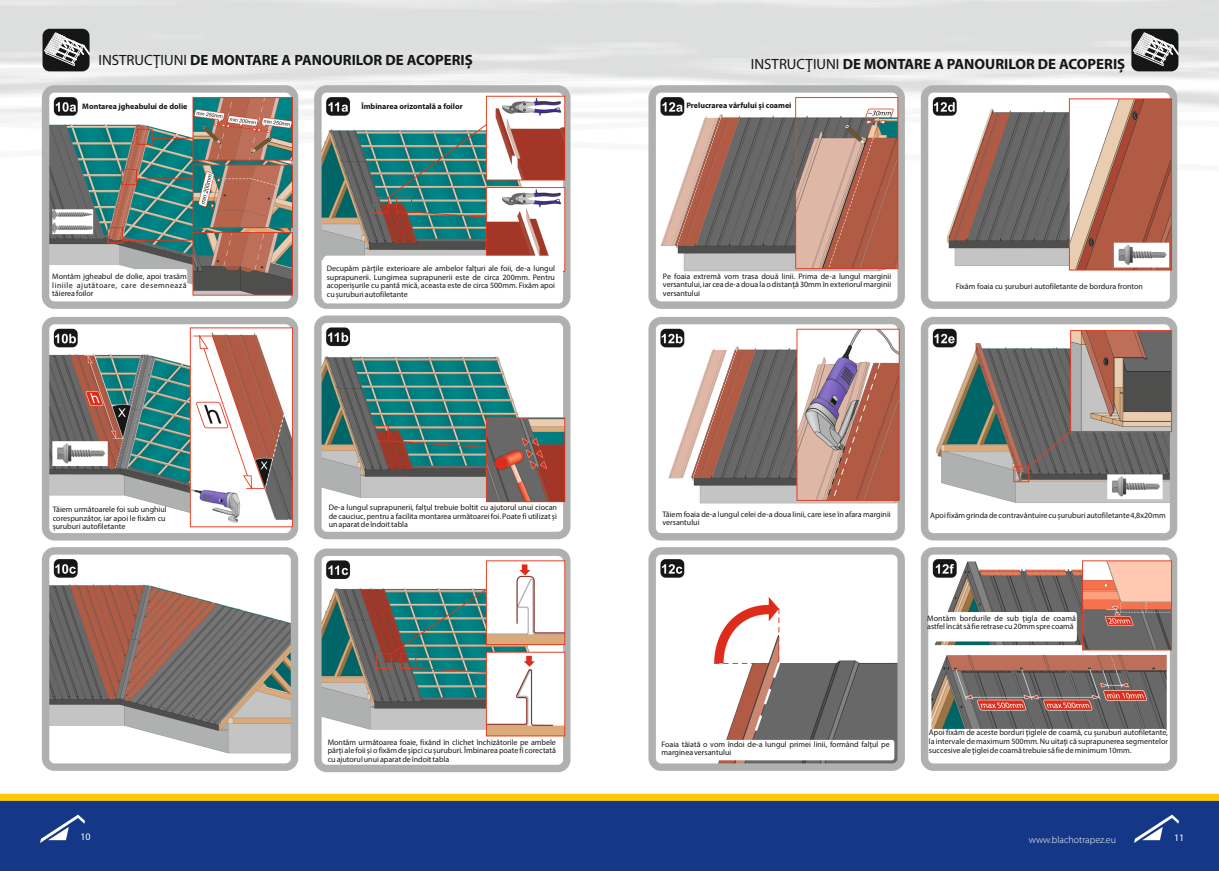
<style>
.page{position:relative;width:1219px;height:871px;background:#fff}
.page>*{position:absolute;margin:0;border:0;box-sizing:border-box;transform-origin:0 0}
.t1{font:700 14.9px "Myriad Pro";color:#151616}
.t2{font:300 10px "Myriad Pro";color:#fff}
.t3{font:10px "Myriad Pro";color:#fff}
.t4{font:8px/8.7px "Myriad Pro";color:#151616;text-align:justify}
.t5{font:700 8px "Myriad Pro";color:#151616}
.s1{font-weight:400}
</style>
<div class="page">
<img style="left:0;top:0;width:1219px;height:870px">
<div style="left:323px;top:255px;width:240px;height:48px;background:#fff;border-radius:4px"></div>
<svg style="left:1134px;top:814px;width:45px;height:28px"></svg>
<svg style="left:40px;top:814px;width:45px;height:28px"></svg>
<div style="left:43px;top:29px;width:47px;height:42px;background:#151616;border-radius:7px"></div>
<svg style="left:44px;top:32px;width:46px;height:34px"></svg>
<div style="left:1131px;top:29px;width:47px;height:42px;background:#151616;border-radius:7px"></div>
<svg style="left:1133px;top:32px;width:46px;height:34px"></svg>
<h1 class="t1" style="left:98px;top:53px;width:376px"><span class="s1">INSTRUCŢIUNI</span> DE MONTARE A PANOURILOR DE ACOPERIȘ</h1>
<h1 class="t1" style="left:751px;top:58px;width:376px"><span class="s1">INSTRUCŢIUNI</span> DE MONTARE A PANOURILOR DE ACOPERIȘ</h1>
<p class="t5" style="left:82px;top:103px;width:107px">Montarea jgheabului de dolie</p>
<p class="t5" style="left:361px;top:103px;width:103px">Îmbinarea orizontală a foilor</p>
<p class="t5" style="left:686px;top:102px;width:107px">Prelucrarea vârfului și coamei</p>
<p class="t4" style="left:52px;top:272px;width:136px">Montăm jgheabul de dolie, apoi trasăm liniile ajutătoare, care desemnează tăierea foilor</p>
<p class="t4" style="left:53px;top:505px;width:116px;text-align:left">Tăiem următoarele foi sub unghiul corespunzător, iar apoi le fixăm cu șuruburi autofiletante</p>
<p class="t4" style="left:327px;top:264px;width:230px">Decupăm părţile exterioare ale ambelor falţuri ale foii, de-a lungul suprapunerii. Lungimea suprapunerii este de circa 200mm. Pentru acoperișurile cu pantă mică, aceasta este de circa 500mm. Fixăm apoi cu șuruburi autofiletante</p>
<p class="t4" style="left:329px;top:503px;width:230px">De-a lungul suprapunerii, falţul trebuie boltit cu ajutorul unui ciocan de cauciuc, pentru a facilita montarea următoarei foi. Poate fi utilizat și un aparat de îndoit tabla</p>
<p class="t4" style="left:328px;top:738px;width:230px">Montăm următoarea foaie, fixând în clichet închizătorile pe ambele părţi ale foii și o fixăm de șipci cu șuruburi. Îmbinarea poate fi corectată cu ajutorul unui aparat de îndoit tabla</p>
<p class="t4" style="left:663px;top:272px;width:230px">Pe foaia extremă vom trasa două linii. Prima de-a lungul marginii versantului, iar cea de-a doua la o distanţă 30mm în exteriorul marginii versantului</p>
<p class="t4" style="left:956px;top:282px;width:189px">Fixăm foaia cu șuruburi autofiletante de bordura fronton</p>
<p class="t4" style="left:662px;top:510px;width:230px">Tăiem foaia de-a lungul celei de-a doua linii, care iese în afara marginii versantului</p>
<p class="t4" style="left:930px;top:511px;width:237px">Apoi fixăm grinda de contravântuire cu șuruburi autofiletante 4,8x20mm</p>
<p class="t4" style="left:927px;top:614px;width:150px">Montăm bordurile de sub ţigla de coamă astfel încât să fie retrase cu 20mm spre coamă</p>
<p class="t4" style="left:661px;top:740px;width:230px">Foaia tăiată o vom îndoi de-a lungul primei linii, formând falţul pe marginea versantului</p>
<p class="t4" style="left:929px;top:728px;width:241px">Apoi fixăm de aceste borduri ţiglele de coamă, cu șuruburi autofiletante, la intervale de maximum 500mm. Nu uitaţi că suprapunerea segmentelor succesive ale ţiglei de coamă trebuie să fie de minimum 10mm.</p>
<p class="t3" style="left:80px;top:832px;width:12px">10</p>
<p class="t2" style="left:1029px;top:835px;width:89px">www.blachotrapez.eu</p>
<p class="t3" style="left:1174px;top:832px;width:12px">11</p>
</div>
